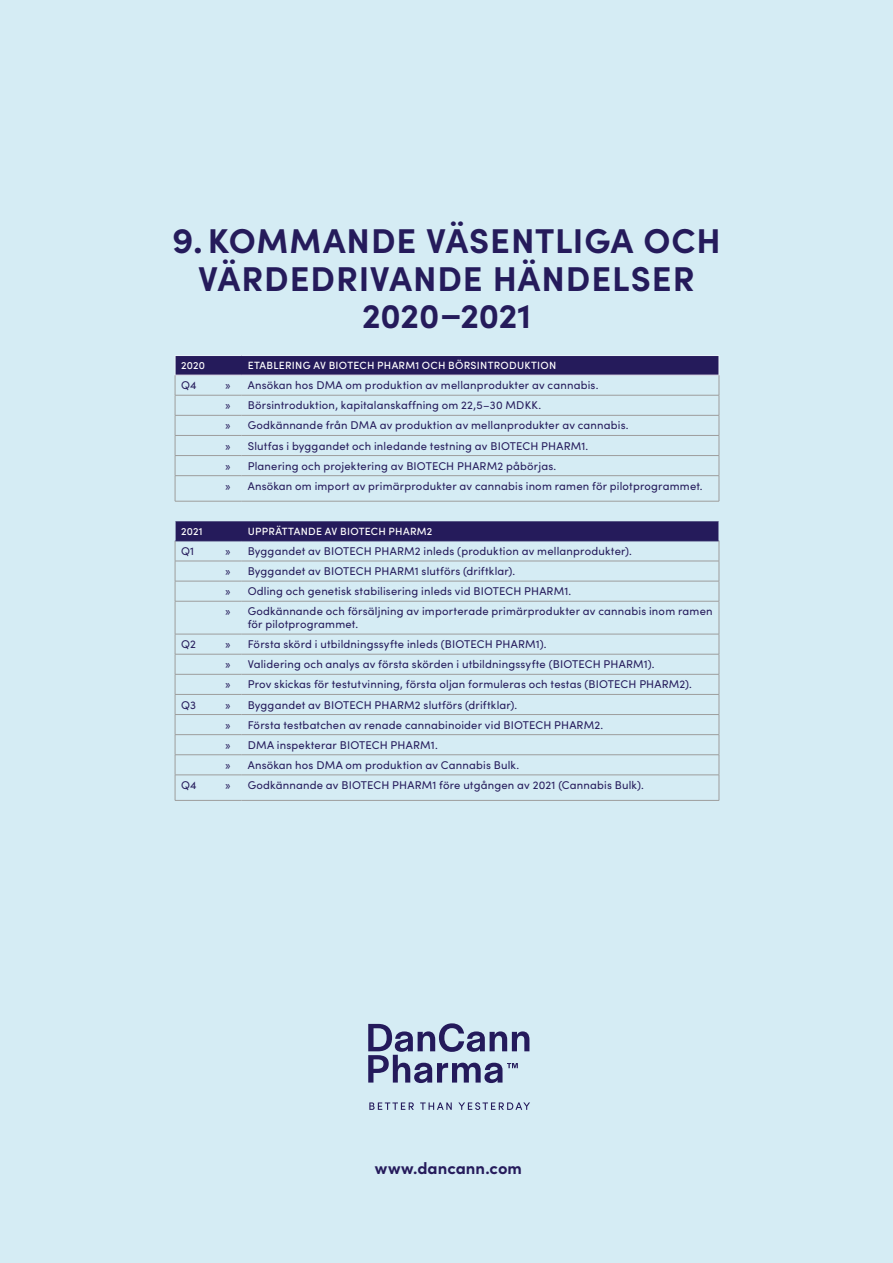
<style>
.page{position:relative;width:893px;height:1263px;background:#d5ecf4}
.page>*{position:absolute;margin:0;border:0;box-sizing:border-box;transform-origin:0 0}
.t1{font:700 34.5px/37.5px "Sofia Pro";letter-spacing:.025em;color:#251b5b;text-align:center}
.t2{font:700 16.5px "Sofia Pro";color:#251b5b}
.t3{font:11.25px/20.1px "Sofia Pro";letter-spacing:.015em;color:#251b5b}
.t4{font:500 10.5px "Sofia Pro";letter-spacing:.025em;color:#fff}
.s1{font-size:36px}
</style>
<div class="page">
<svg style="left:368px;top:1023px;width:161px;height:60px"></svg>
<svg style="left:369px;top:1102px;width:45px;height:8px"></svg>
<svg style="left:420px;top:1102px;width:32px;height:8px"></svg>
<svg style="left:458px;top:1102px;width:72px;height:8px"></svg>
<svg style="left:176px;top:356px;width:543px;height:185px"></svg>
<hr style="left:175px;top:375px;width:44px;height:1px;background:#e2e0ec">
<svg style="left:219px;top:375px;width:23px;height:1px"></svg>
<hr style="left:242px;top:375px;width:477px;height:1px;background:#e2e0ec">
<hr style="left:175px;top:541px;width:44px;height:1px;background:#251b5b">
<svg style="left:219px;top:541px;width:23px;height:1px"></svg>
<hr style="left:242px;top:541px;width:477px;height:1px;background:#251b5b">
<hr style="left:175px;top:395px;width:44px;height:1px;background:#9d9d9c">
<svg style="left:219px;top:395px;width:23px;height:1px"></svg>
<hr style="left:242px;top:395px;width:477px;height:1px;background:#9d9d9c">
<hr style="left:175px;top:415px;width:44px;height:1px;background:#9d9d9c">
<svg style="left:219px;top:415px;width:23px;height:1px"></svg>
<hr style="left:242px;top:415px;width:477px;height:1px;background:#9d9d9c">
<hr style="left:175px;top:435px;width:44px;height:1px;background:#9d9d9c">
<svg style="left:219px;top:435px;width:23px;height:1px"></svg>
<hr style="left:242px;top:435px;width:477px;height:1px;background:#9d9d9c">
<hr style="left:175px;top:455px;width:44px;height:1px;background:#9d9d9c">
<svg style="left:219px;top:455px;width:23px;height:1px"></svg>
<hr style="left:242px;top:455px;width:477px;height:1px;background:#9d9d9c">
<hr style="left:175px;top:475px;width:44px;height:1px;background:#9d9d9c">
<svg style="left:219px;top:475px;width:23px;height:1px"></svg>
<hr style="left:242px;top:475px;width:477px;height:1px;background:#9d9d9c">
<hr style="left:175px;top:561px;width:44px;height:1px;background:#9d9d9c">
<svg style="left:219px;top:561px;width:23px;height:1px"></svg>
<hr style="left:242px;top:561px;width:477px;height:1px;background:#9d9d9c">
<hr style="left:175px;top:581px;width:44px;height:1px;background:#9d9d9c">
<svg style="left:219px;top:581px;width:23px;height:1px"></svg>
<hr style="left:242px;top:581px;width:477px;height:1px;background:#9d9d9c">
<hr style="left:175px;top:601px;width:44px;height:1px;background:#9d9d9c">
<hr style="left:175px;top:601px;width:1px;height:33px;background:#9d9d9c">
<svg style="left:219px;top:601px;width:23px;height:1px"></svg>
<hr style="left:242px;top:601px;width:477px;height:1px;background:#9d9d9c">
<hr style="left:719px;top:601px;width:1px;height:33px;background:#9d9d9c">
<hr style="left:175px;top:634px;width:44px;height:1px;background:#9d9d9c">
<svg style="left:219px;top:634px;width:23px;height:1px"></svg>
<hr style="left:242px;top:634px;width:477px;height:1px;background:#9d9d9c">
<hr style="left:175px;top:654px;width:44px;height:1px;background:#9d9d9c">
<svg style="left:219px;top:654px;width:23px;height:1px"></svg>
<hr style="left:242px;top:654px;width:477px;height:1px;background:#9d9d9c">
<hr style="left:175px;top:674px;width:44px;height:1px;background:#9d9d9c">
<svg style="left:219px;top:674px;width:23px;height:1px"></svg>
<hr style="left:242px;top:674px;width:477px;height:1px;background:#9d9d9c">
<hr style="left:175px;top:694px;width:44px;height:1px;background:#9d9d9c">
<svg style="left:219px;top:694px;width:23px;height:1px"></svg>
<hr style="left:242px;top:694px;width:477px;height:1px;background:#9d9d9c">
<hr style="left:175px;top:714px;width:44px;height:1px;background:#9d9d9c">
<svg style="left:219px;top:714px;width:23px;height:1px"></svg>
<hr style="left:242px;top:714px;width:477px;height:1px;background:#9d9d9c">
<hr style="left:175px;top:734px;width:44px;height:1px;background:#9d9d9c">
<svg style="left:219px;top:734px;width:23px;height:1px"></svg>
<hr style="left:242px;top:734px;width:477px;height:1px;background:#9d9d9c">
<hr style="left:175px;top:754px;width:44px;height:1px;background:#9d9d9c">
<svg style="left:219px;top:754px;width:23px;height:1px"></svg>
<hr style="left:242px;top:754px;width:477px;height:1px;background:#9d9d9c">
<hr style="left:175px;top:775px;width:44px;height:1px;background:#9d9d9c">
<svg style="left:175px;top:634px;width:1px;height:166px"></svg>
<svg style="left:219px;top:775px;width:23px;height:1px"></svg>
<hr style="left:242px;top:775px;width:477px;height:1px;background:#9d9d9c">
<svg style="left:719px;top:634px;width:1px;height:166px"></svg>
<hr style="left:175px;top:800px;width:44px;height:1px;background:#9d9d9c">
<svg style="left:219px;top:800px;width:23px;height:1px"></svg>
<hr style="left:242px;top:800px;width:477px;height:1px;background:#9d9d9c">
<hr style="left:175px;top:355px;width:44px;height:1px;background:#eaf6fa">
<svg style="left:175px;top:356px;width:1px;height:145px"></svg>
<svg style="left:219px;top:355px;width:23px;height:1px"></svg>
<hr style="left:242px;top:355px;width:477px;height:1px;background:#eaf6fa">
<svg style="left:719px;top:375px;width:1px;height:126px"></svg>
<hr style="left:175px;top:501px;width:44px;height:1px;background:#9d9d9c">
<svg style="left:219px;top:501px;width:23px;height:1px"></svg>
<hr style="left:242px;top:501px;width:477px;height:1px;background:#9d9d9c">
<svg style="left:175px;top:521px;width:1px;height:80px"></svg>
<svg style="left:719px;top:540px;width:1px;height:61px"></svg>
<h1 class="t1" style="left:172px;top:220px;width:550px"><span class="s1">9.</span>KOMMANDE VÄSENTLIGA OCH<br>VÄRDEDRIVANDE HÄNDELSER<br>2020–2021</h1>
<p class="t4" style="left:181px;top:358px;width:25px">2020</p>
<p class="t4" style="left:248px;top:358px;width:310px">ETABLERING AV BIOTECH PHARM1 OCH BÖRSINTRODUKTION</p>
<p class="t3" style="left:181px;top:375px;width:17px">Q4</p>
<p class="t3" style="left:225px;top:375px;width:479px">» Ansökan hos DMA om produktion av mellanprodukter av cannabis.<br>» Börsintroduktion, kapitalanskaffning om 22,5–30 MDKK.<br>» Godkännande från DMA av produktion av mellanprodukter av cannabis.<br>» Slutfas i byggandet och inledande testning av BIOTECH PHARM1.<br>» Planering och projektering av BIOTECH PHARM2 påbörjas.<br>» Ansökan om import av primärprodukter av cannabis inom ramen för pilotprogrammet.</p>
<p class="t4" style="left:181px;top:523px;width:23px">2021</p>
<p class="t4" style="left:248px;top:523px;width:186px">UPPRÄTTANDE AV BIOTECH PHARM2</p>
<p class="t3" style="left:181px;top:540px;width:15px">Q1</p>
<p class="t3" style="left:225px;top:540px;width:489px">» Byggandet av BIOTECH PHARM2 inleds (produktion av mellanprodukter).<br>» Byggandet av BIOTECH PHARM1 slutförs (driftklar).<br>» Odling och genetisk stabilisering inleds vid BIOTECH PHARM1.<br>» Godkännande och försäljning av importerade primärprodukter av cannabis inom ramen</p>
<p class="t3" style="left:248px;top:613px;width:112px">för pilotprogrammet.</p>
<p class="t3" style="left:181px;top:634px;width:16px">Q2</p>
<p class="t3" style="left:225px;top:634px;width:468px">» Första skörd i utbildningssyfte inleds (BIOTECH PHARM1).<br>» Validering och analys av första skörden i utbildningssyfte (BIOTECH PHARM1).<br>» Prov skickas för testutvinning, första oljan formuleras och testas (BIOTECH PHARM2).</p>
<p class="t3" style="left:181px;top:694px;width:16px">Q3</p>
<p class="t3" style="left:225px;top:694px;width:380px">» Byggandet av BIOTECH PHARM2 slutförs (driftklar).<br>» Första testbatchen av renade cannabinoider vid BIOTECH PHARM2. » DMA inspekterar BIOTECH PHARM1.<br>» Ansökan hos DMA om produktion av Cannabis Bulk.</p>
<p class="t3" style="left:181px;top:774px;width:17px">Q4</p>
<p class="t3" style="left:225px;top:774px;width:420px">» Godkännande av BIOTECH PHARM1 före utgången av 2021 (Cannabis Bulk).</p>
<h2 class="t2" style="left:375px;top:1156px;width:149px">www.dancann.com</h2>
</div>
